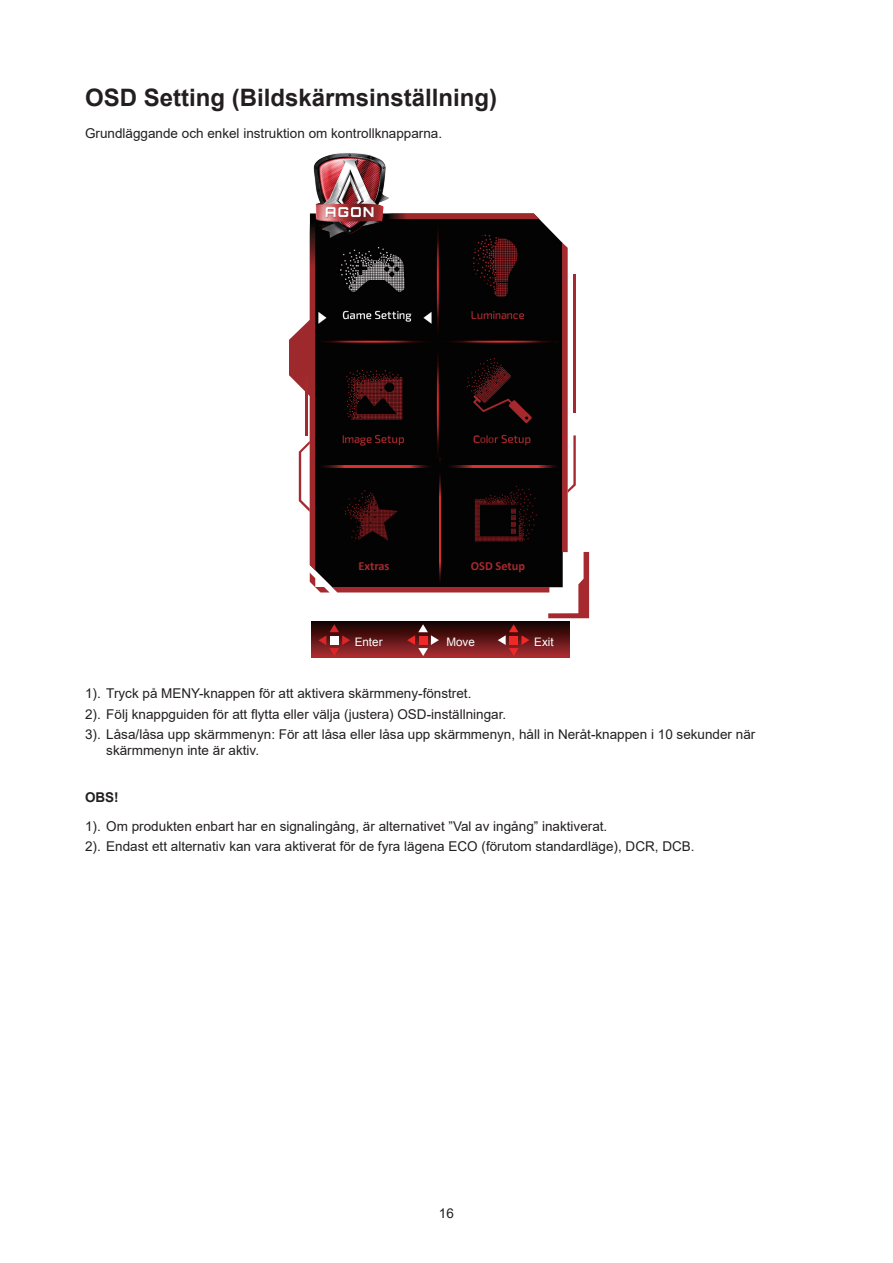
<style>
.page{position:relative;width:893px;height:1263px;background:#fff}
.page>*{position:absolute;margin:0;border:0;box-sizing:border-box;transform-origin:0 0}
.t1{font:700 24px "Arial";color:#231f20}
.t2{font:13.5px/20.4px "Arial";color:#231f20}
.t3{font:700 13.5px "Arial";color:#231f20}
.t4{font:700 12.3px "Calibri";color:#a6292e}
.t5{font:700 12.15px "Calibri";color:#a6292e}
.t6{font:11.7px "Arial";color:#fff}
</style>
<div class="page">
<svg style="left:289px;top:214px;width:300px;height:404px"></svg>
<hr style="left:573px;top:274px;width:3px;height:138px;background:#a5292e">
<div style="left:311px;top:621px;width:259px;height:36px;background:linear-gradient(to bottom,#0d0000,#a62a2f)"></div>
<hr style="left:444px;top:341px;width:118px;height:2px;background:#030303">
<svg style="left:316px;top:466px;width:118px;height:1px"></svg>
<svg style="left:444px;top:466px;width:118px;height:1px"></svg>
<svg style="left:439px;top:457px;width:2px;height:9px"></svg>
<svg style="left:439px;top:468px;width:2px;height:118px"></svg>
<svg style="left:318px;top:624px;width:32px;height:32px"></svg>
<div style="left:330px;top:636px;width:8px;height:8px;background:#fff"></div>
<svg style="left:407px;top:624px;width:32px;height:32px"></svg>
<div style="left:419px;top:636px;width:8px;height:8px;background:#ee2928"></div>
<svg style="left:498px;top:624px;width:31px;height:32px"></svg>
<div style="left:510px;top:636px;width:8px;height:8px;background:#ee2928"></div>
<img style="left:305px;top:153px;width:88px;height:85px">
<img style="left:316px;top:221px;width:245px;height:236px">
<img style="left:337px;top:487px;width:65px;height:58px">
<img style="left:470px;top:483px;width:70px;height:64px">
<h1 class="t1" style="left:85px;top:80px;width:414px">OSD Setting (Bildskärmsinställning)</h1>
<p class="t2" style="left:85px;top:123px;width:359px">Grundläggande och enkel instruktion om kontrollknapparna.</p>
<p class="t5" style="left:364px;top:553px;width:32px">Audio</p>
<p class="t5" style="left:484px;top:553px;width:41px">Light FX</p>
<p class="t4" style="left:358px;top:559px;width:33px">Extras</p>
<p class="t4" style="left:471px;top:559px;width:56px">OSD Setup</p>
<p class="t6" style="left:355px;top:634px;width:29px">Enter</p>
<p class="t6" style="left:446px;top:634px;width:30px">Move</p>
<p class="t6" style="left:534px;top:634px;width:21px">Exit</p>
<p class="t2" style="left:85px;top:683px;width:672px">1). Tryck på MENY-knappen för att aktivera skärmmeny-fönstret.<br>2). Följ knappguiden för att flytta eller välja (justera) OSD-inställningar.<br>3). Låsa/låsa upp skärmmenyn: För att låsa eller låsa upp skärmmenyn, håll in Neråt-knappen i 10 sekunder när</p>
<p class="t2" style="left:106px;top:740px;width:154px">skärmmenyn inte är aktiv.</p>
<p class="t3" style="left:85px;top:787px;width:35px">OBS!</p>
<p class="t2" style="left:85px;top:815px;width:611px">1). Om produkten enbart har en signalingång, är alternativet ”Val av ingång” inaktiverat.<br>2). Endast ett alternativ kan vara aktiverat för de fyra lägena ECO (förutom standardläge), DCR, DCB.</p>
<p class="t2" style="left:439px;top:1203px;width:17px">16</p>
</div>
